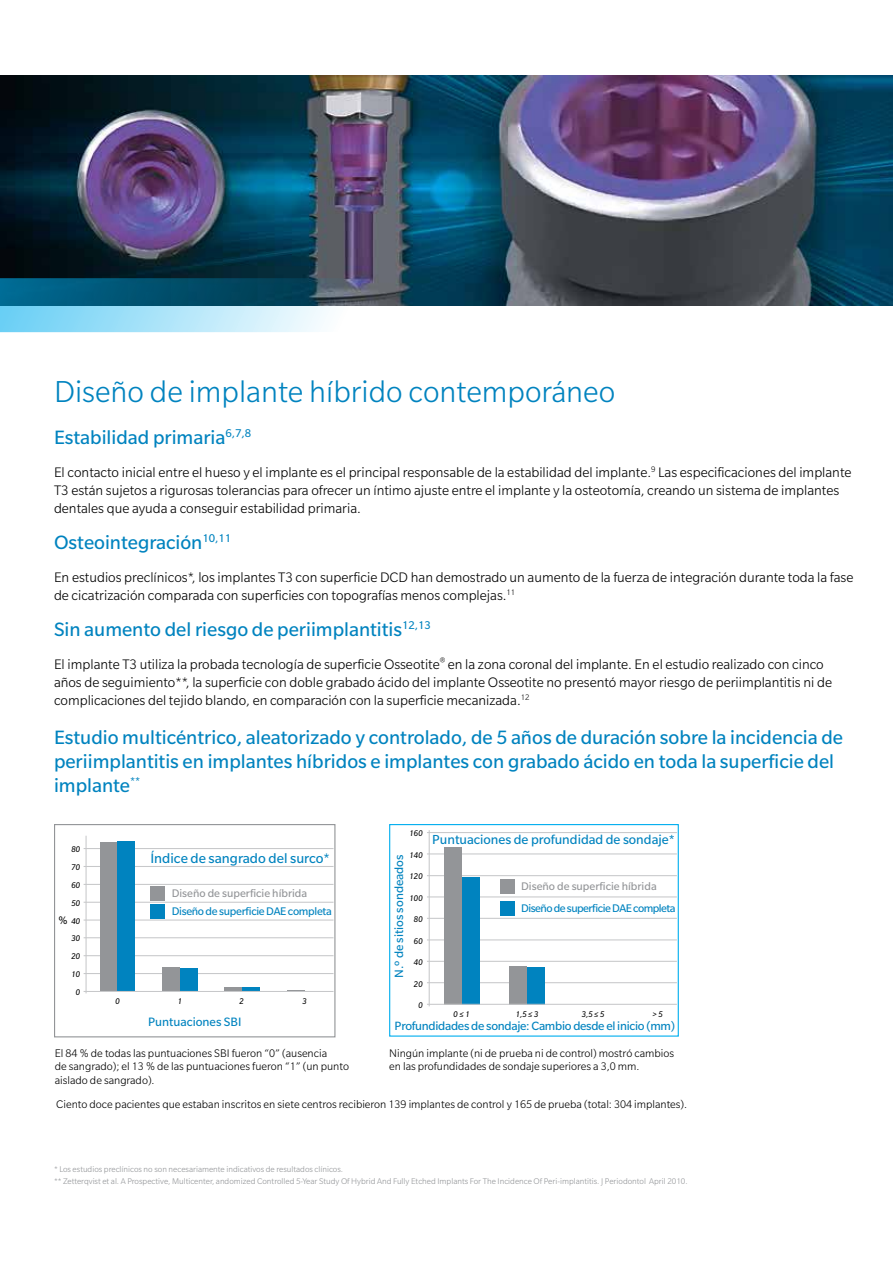
<style>
.page{position:relative;width:893px;height:1263px;background:#fff}
.page>*{position:absolute;margin:0;border:0;box-sizing:border-box;transform-origin:0 0}
.t1{font:300 33px "Slate Pro";color:#0083bf}
.t2{font:21px/24px "Slate Pro";color:#0083bf}
.t3{font:300 15px/18px "Slate Pro";color:#000}
.t4{font:15px "Slate Pro";color:#0083bf}
.t5{font:14.25px "Slate Pro";color:#0083bf}
.t6{font:13.2px "Slate Pro";color:#0083bf}
.t7{font:13.05px "Slate Pro";letter-spacing:-.02em;color:#0083bf}
.t8{font:13.05px "Slate Pro";color:#0083bf}
.t9{font:300 12px/13.5px "Slate Pro";color:#000}
.t10{font:12px "Slate Pro";letter-spacing:-.03em;color:#0083bf}
.t11{font:12px "Slate Pro";color:#939598}
.t12{font:11.7px "Slate Pro";color:#000}
.t13{font:300 9px/12px "Slate Pro";color:#939598}
.t14{font:italic 9px/17.9px "Slate Pro";color:#000;text-align:center}
</style>
<div class="page">
<div style="left:54px;top:824px;width:281px;height:213px;background:#fff;border:1px solid #939598"></div>
<div style="left:150px;top:886px;width:15px;height:14px;background:#939598"></div>
<div style="left:150px;top:904px;width:15px;height:14px;background:#0083bf"></div>
<hr style="left:86px;top:836px;width:1px;height:157px;background:#c7c8ca">
<hr style="left:84px;top:973px;width:250px;height:1px;background:#c7c8ca">
<hr style="left:84px;top:955px;width:250px;height:1px;background:#c7c8ca">
<hr style="left:84px;top:937px;width:250px;height:1px;background:#c7c8ca">
<hr style="left:84px;top:919px;width:250px;height:1px;background:#c7c8ca">
<hr style="left:84px;top:902px;width:250px;height:1px;background:#c7c8ca">
<hr style="left:84px;top:884px;width:250px;height:1px;background:#c7c8ca">
<hr style="left:84px;top:866px;width:250px;height:1px;background:#c7c8ca">
<hr style="left:84px;top:848px;width:250px;height:1px;background:#c7c8ca">
<div style="left:100px;top:842px;width:18px;height:149px;background:#939598"></div>
<div style="left:162px;top:967px;width:18px;height:24px;background:#939598"></div>
<hr style="left:224px;top:987px;width:18px;height:4px;background:#939598">
<div style="left:118px;top:841px;width:17px;height:150px;background:#0083bf"></div>
<div style="left:180px;top:968px;width:17px;height:23px;background:#0083bf"></div>
<hr style="left:242px;top:987px;width:18px;height:4px;background:#0083bf">
<svg style="left:287px;top:990px;width:18px;height:1px"></svg>
<hr style="left:84px;top:991px;width:250px;height:1px;background:#c7c8ca">
<div style="left:389px;top:824px;width:290px;height:213px;background:#fff;border:1px solid #00aeef"></div>
<div style="left:500px;top:879px;width:14px;height:14px;background:#939598"></div>
<div style="left:500px;top:902px;width:14px;height:14px;background:#0083bf"></div>
<hr style="left:429px;top:830px;width:1px;height:176px;background:#c7c8ca">
<hr style="left:427px;top:982px;width:250px;height:1px;background:#c7c8ca">
<hr style="left:427px;top:961px;width:250px;height:1px;background:#c7c8ca">
<hr style="left:427px;top:939px;width:250px;height:1px;background:#c7c8ca">
<hr style="left:427px;top:918px;width:250px;height:1px;background:#c7c8ca">
<hr style="left:427px;top:896px;width:250px;height:1px;background:#c7c8ca">
<hr style="left:427px;top:875px;width:250px;height:1px;background:#c7c8ca">
<hr style="left:427px;top:853px;width:250px;height:1px;background:#c7c8ca">
<hr style="left:427px;top:832px;width:250px;height:1px;background:#c7c8ca">
<div style="left:444px;top:847px;width:18px;height:157px;background:#939598"></div>
<div style="left:509px;top:966px;width:18px;height:38px;background:#939598"></div>
<div style="left:462px;top:877px;width:17px;height:127px;background:#0083bf"></div>
<div style="left:527px;top:967px;width:18px;height:37px;background:#0083bf"></div>
<hr style="left:427px;top:1004px;width:250px;height:1px;background:#c7c8ca">
<img style="left:0;top:76px;width:893px;height:229px">
<svg style="left:0;top:278px;width:757px;height:54px"></svg>
<h1 class="t1" style="left:54px;top:375px;width:563px">Diseño de implante híbrido contemporáneo</h1>
<h2 class="t2" style="left:54px;top:426px;width:199px">Estabilidad primaria<sup>6,7,8</sup></h2>
<p class="t3" style="left:54px;top:463px;width:799px">El contacto inicial entre el hueso y el implante es el principal responsable de la estabilidad del implante.<sup>9</sup> Las especificaciones del implante<br>T3 están sujetos a rigurosas tolerancias para ofrecer un íntimo ajuste entre el implante y la osteotomía, creando un sistema de implantes dentales que ayuda a conseguir estabilidad primaria.</p>
<h2 class="t2" style="left:54px;top:530px;width:179px">Osteointegración<sup>10,11</sup></h2>
<p class="t3" style="left:54px;top:568px;width:801px">En estudios preclínicos*, los implantes T3 con superficie DCD han demostrado un aumento de la fuerza de integración durante toda la fase de cicatrización comparada con superficies con topografías menos complejas.<sup>11</sup></p>
<h2 class="t2" style="left:54px;top:617px;width:378px">Sin aumento del riesgo de periimplantitis<sup>12,13</sup></h2>
<p class="t3" style="left:54px;top:655px;width:779px">El implante T3 utiliza la probada tecnología de superficie Osseotite<sup>®</sup> en la zona coronal del implante. En el estudio realizado con cinco años de seguimiento**, la superficie con doble grabado ácido del implante Osseotite no presentó mayor riesgo de periimplantitis ni de complicaciones del tejido blando, en comparación con la superficie mecanizada.<sup>12</sup></p>
<h2 class="t2" style="left:54px;top:725px;width:790px">Estudio multicéntrico, aleatorizado y controlado, de 5 años de duración sobre la incidencia de periimplantitis en implantes híbridos e implantes con grabado ácido en toda la superficie del implante<sup>**</sup></h2>
<p class="t14" style="left:71px;top:840px;width:10px">80<br>70<br>60<br>50<br>40<br>30<br>20<br>10<br>0</p>
<p class="t12" style="left:59px;top:914px;width:11px">%</p>
<p class="t4" style="left:150px;top:850px;width:181px">Índice de sangrado del surco*</p>
<p class="t11" style="left:172px;top:887px;width:137px">Diseño de superficie híbrida</p>
<p class="t10" style="left:172px;top:905px;width:162px">Diseño de superficie DAE completa</p>
<p class="t14" style="left:116px;top:992px;width:6px">0</p>
<p class="t14" style="left:178px;top:992px;width:6px">1</p>
<p class="t14" style="left:239px;top:992px;width:6px">2</p>
<p class="t14" style="left:302px;top:992px;width:6px">3</p>
<p class="t6" style="left:148px;top:1015px;width:95px">Puntuaciones SBI</p>
<p class="t14" style="left:410px;top:824px;width:15px">160</p>
<p class="t14" style="left:410px;top:846px;width:15px">140</p>
<p class="t14" style="left:410px;top:867px;width:15px">120</p>
<p class="t14" style="left:410px;top:889px;width:15px">100</p>
<p class="t14" style="left:414px;top:910px;width:10px">80</p>
<p class="t14" style="left:414px;top:932px;width:10px">60</p>
<p class="t14" style="left:414px;top:953px;width:10px">40</p>
<p class="t14" style="left:414px;top:975px;width:10px">20</p>
<p class="t14" style="left:418px;top:996px;width:6px">0</p>
<p class="t8" style="left:392px;top:978px;width:125px;rotate:-90deg">N.º de sitios sondeados</p>
<p class="t5" style="left:432px;top:832px;width:244px">Puntuaciones de profundidad de sondaje*</p>
<p class="t11" style="left:521px;top:880px;width:137px">Diseño de superficie híbrida</p>
<p class="t10" style="left:521px;top:902px;width:156px">Diseño de superficie DAE completa</p>
<p class="t14" style="left:454px;top:1005px;width:18px">0 ≤ 1</p>
<p class="t14" style="left:516px;top:1005px;width:24px">1,5 ≤ 3</p>
<p class="t14" style="left:582px;top:1005px;width:24px">3,5 ≤ 5</p>
<p class="t14" style="left:652px;top:1005px;width:12px">&gt; 5</p>
<p class="t7" style="left:395px;top:1019px;width:282px">Profundidades de sondaje: Cambio desde el inicio (mm)</p>
<p class="t9" style="left:55px;top:1046px;width:296px">El 84 % de todas las puntuaciones SBI fueron “0” (ausencia<br>de sangrado); el 13 % de las puntuaciones fueron “1” (un punto aislado de sangrado).</p>
<p class="t9" style="left:389px;top:1046px;width:287px">Ningún implante (ni de prueba ni de control) mostró cambios en las profundidades de sondaje superiores a 3,0 mm.</p>
<p class="t9" style="left:56px;top:1097px;width:632px">Ciento doce pacientes que estaban inscritos en siete centros recibieron 139 implantes de control y 165 de prueba (total: 304 implantes).</p>
<p class="t13" style="left:54px;top:1163px;width:635px">* Los estudios preclínicos no son necesariamente indicativos de resultados clínicos.<br>** Zetterqvist et al. A Prospective, Multicenter, andomized Controlled 5-Year Study Of Hybrid And Fully Etched Implants For The Incidence Of Peri-implantitis. J Periodontol April 2010.</p>
</div>
